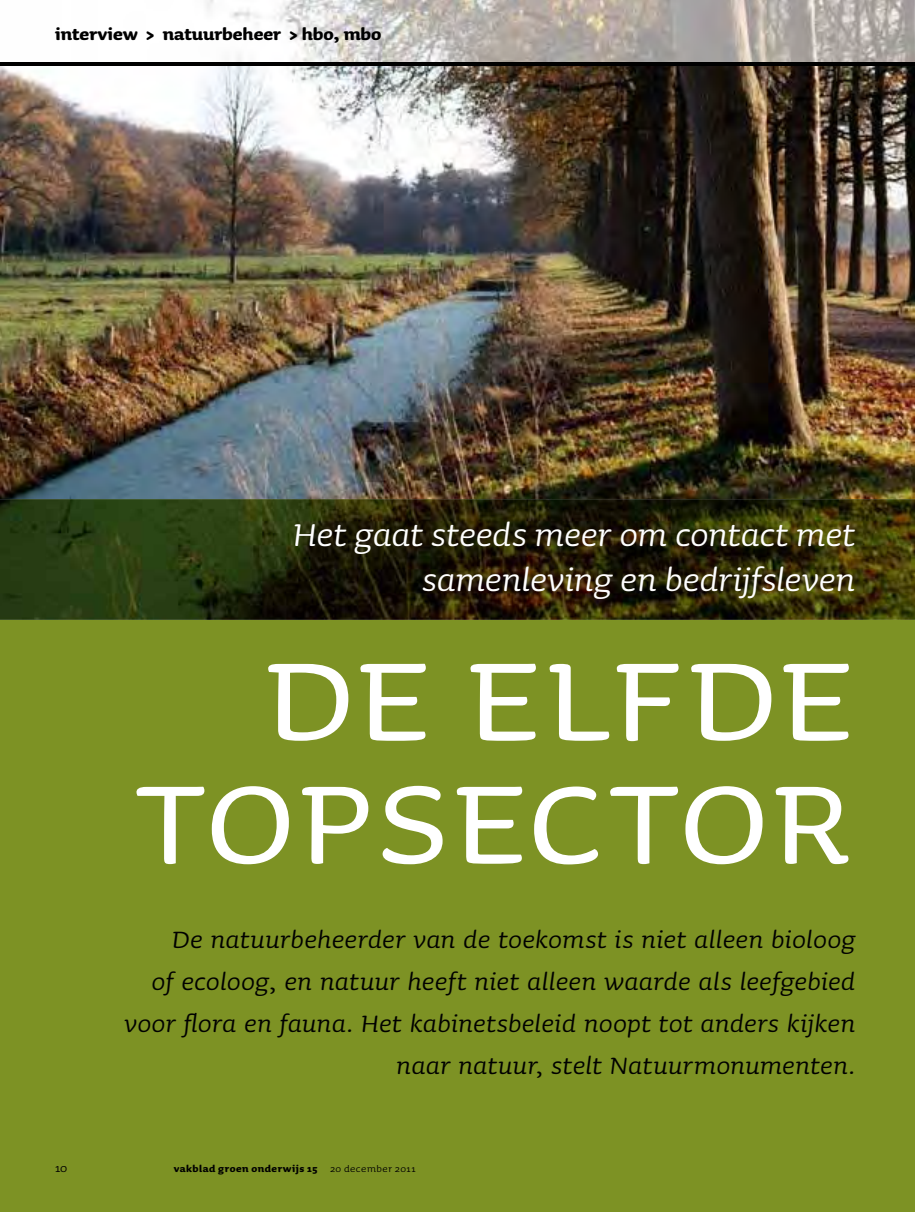
<style>
.page{position:relative;width:915px;height:1212px;background:#fff}
.page>*{position:absolute;margin:0;border:0;box-sizing:border-box;transform-origin:0 0}
.t1{font:180px "Sauna Small Caps";letter-spacing:-.025em;color:#fff}
.t2{font:italic 42px/45px "Sauna";letter-spacing:-.005em;color:#fff;text-align:right}
.t3{font:italic 31.5px/42px "Sauna";letter-spacing:.005em;color:#000;text-align:right}
.t4{font:700 21px "Sauna";color:#000}
.t5{font:15px "Sauna";color:#000}
.t6{font:700 12px "Sauna";letter-spacing:.04em;color:#000}
.s1{font-weight:400}
</style>
<div class="page">
<img style="left:0;top:65px;width:914px;height:434px">
<div style="left:0;top:620px;width:914px;height:592px;background:#7d9224"></div>
<img style="left:0;top:499px;width:914px;height:121px">
<img style="left:206px;top:0;width:708px;height:62px">
<hr style="left:0;top:62px;width:914px;height:3px;background:#000">
<p class="t4" style="left:55px;top:23px;width:327px">interview &gt; natuurbeheer &gt; hbo, mbo</p>
<h2 class="t2" style="left:293px;top:512px;width:563px">Het gaat steeds meer om contact met samenleving en bedrijfsleven</h2>
<h1 class="t1" style="left:261px;top:595px;width:595px">De elfde</h1>
<h1 class="t1" style="left:133px;top:717px;width:723px">topsector</h1>
<p class="t3" style="left:124px;top:917px;width:732px">De natuurbeheerder van de toekomst is niet alleen bioloog<br>of ecoloog, en natuur heeft niet alleen waarde als leefgebied voor flora en fauna. Het kabinetsbeleid noopt tot anders kijken naar natuur, stelt Natuurmonumenten.</p>
<p class="t5" style="left:55px;top:1160px;width:14px">10</p>
<p class="t6" style="left:174px;top:1162px;width:243px">vakblad groen onderwijs 15 <span class="s1">20 december 2011</span></p>
</div>
